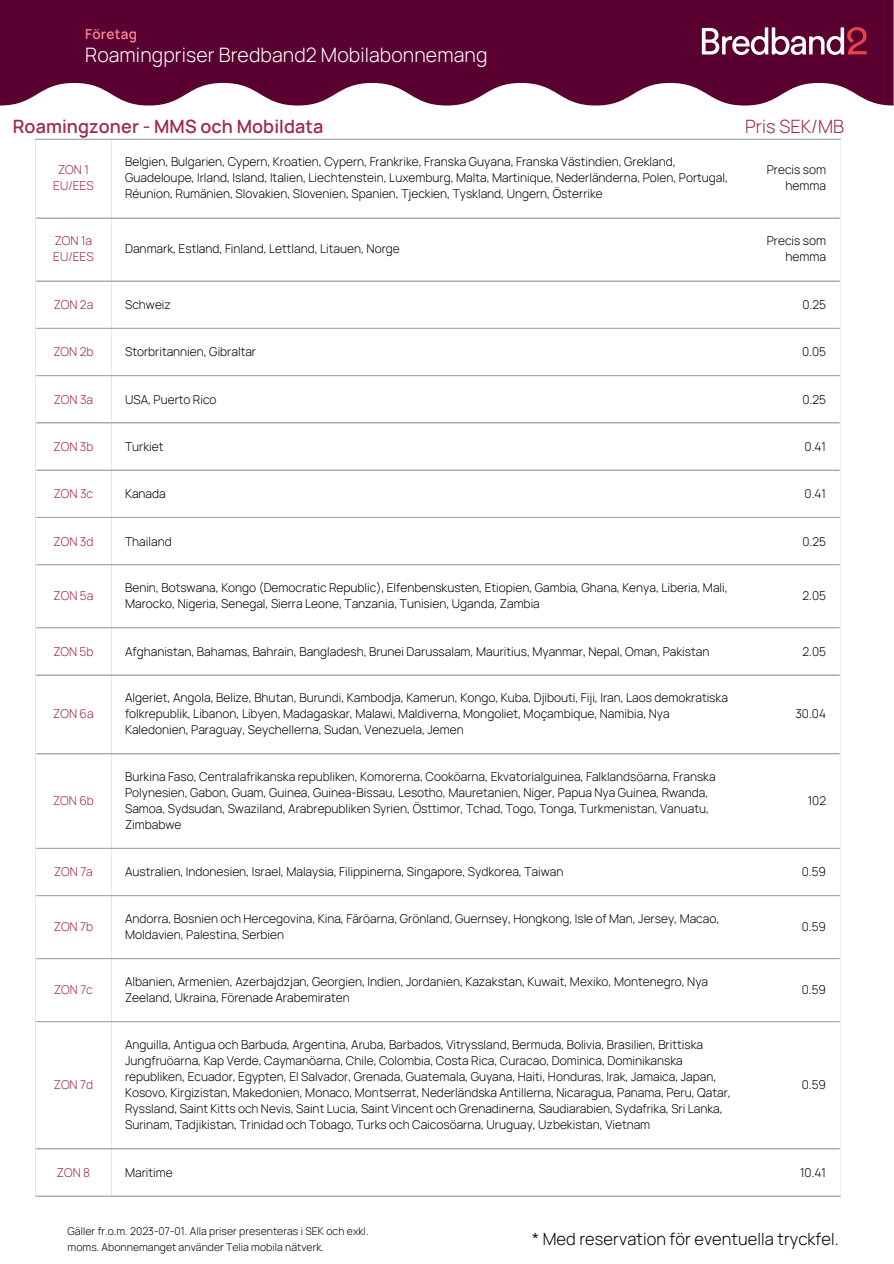
<style>
.page{position:relative;width:894px;height:1264px;background:#fff}
.page>*{position:absolute;margin:0;border:0;box-sizing:border-box;transform-origin:0 0}
.t1{font:300 19.5px "Manrope";letter-spacing:.005em;color:#fff}
.t2{font:600 18px "Manrope";letter-spacing:.005em;color:#9f2943}
.t3{font:300 18px "Manrope";letter-spacing:.005em;color:#9f2943}
.t4{font:300 16.5px "Manrope";letter-spacing:.005em;color:#000}
.t5{font:600 13.5px "Manrope";letter-spacing:.02em;color:#ff8a98}
.t6{font:300 12px/16px "Manrope";color:#000}
.t7{font:300 12px/16px "Manrope";color:#9f2943;text-align:center}
.t8{font:300 10.5px/15.8px "Manrope";letter-spacing:.005em;color:#000}
</style>
<div class="page">
<svg style="left:0;top:0;width:893px;height:105px;background:#6a1b46"></svg>
<svg style="left:701px;top:27px;width:165px;height:28px"></svg>
<hr style="left:35px;top:139px;width:805px;height:1px;background:#a6a6a6">
<hr style="left:36px;top:217px;width:803px;height:2px;background:#a6a6a6">
<hr style="left:36px;top:280px;width:803px;height:2px;background:#a6a6a6">
<hr style="left:36px;top:328px;width:803px;height:1px;background:#a6a6a6">
<hr style="left:36px;top:375px;width:803px;height:1px;background:#a6a6a6">
<hr style="left:36px;top:422px;width:803px;height:1px;background:#a6a6a6">
<hr style="left:36px;top:469px;width:803px;height:2px;background:#a6a6a6">
<hr style="left:36px;top:517px;width:803px;height:1px;background:#a6a6a6">
<hr style="left:36px;top:564px;width:803px;height:1px;background:#a6a6a6">
<hr style="left:36px;top:627px;width:803px;height:1px;background:#a6a6a6">
<hr style="left:36px;top:674px;width:803px;height:1px;background:#a6a6a6">
<hr style="left:36px;top:753px;width:803px;height:1px;background:#a6a6a6">
<hr style="left:36px;top:847px;width:803px;height:2px;background:#a6a6a6">
<hr style="left:36px;top:895px;width:803px;height:1px;background:#a6a6a6">
<hr style="left:36px;top:958px;width:803px;height:1px;background:#a6a6a6">
<hr style="left:36px;top:1021px;width:803px;height:1px;background:#a6a6a6">
<hr style="left:36px;top:1148px;width:803px;height:1px;background:#a6a6a6">
<hr style="left:35px;top:1195px;width:805px;height:1px;background:#a6a6a6">
<p class="t5" style="left:85px;top:24px;width:53px">Företag</p>
<p class="t1" style="left:85px;top:41px;width:403px">Roamingpriser Bredband2 Mobilabonnemang</p>
<p class="t2" style="left:13px;top:113px;width:312px">Roamingzoner - MMS och Mobildata</p>
<p class="t3" style="left:744px;top:113px;width:100px">Pris SEK/MB</p>
<h4 class="t7" style="left:53px;top:162px;width:42px">ZON 1<br>EU/EES</h4>
<h2 class="t6" style="left:125px;top:154px;width:604px">Belgien, Bulgarien, Cypern, Kroatien, Cypern, Frankrike, Franska Guyana, Franska Västindien, Grekland,<br>Guadeloupe, Irland, Island, Italien, Liechtenstein, Luxemburg, Malta, Martinique, Nederländerna, Polen, Portugal,<br>Réunion, Rumänien, Slovakien, Slovenien, Spanien, Tjeckien, Tyskland, Ungern, Österrike</h2>
<h1 class="t6" style="left:766px;top:162px;width:61px;text-align:right">Precis som hemma</h1>
<h2 class="t7" style="left:53px;top:232px;width:42px;text-align:left">ZON 1a<br>EU/EES</h2>
<p class="t6" style="left:125px;top:240px;width:276px">Danmark, Estland, Finland, Lettland, Litauen, Norge</p>
<p class="t6" style="left:766px;top:232px;width:61px;text-align:right">Precis som hemma</p>
<p class="t7" style="left:54px;top:296px;width:41px">ZON 2a</p>
<p class="t6" style="left:125px;top:296px;width:47px">Schweiz</p>
<p class="t6" style="left:802px;top:296px;width:25px">0.25</p>
<p class="t7" style="left:53px;top:344px;width:41px">ZON 2b</p>
<p class="t6" style="left:125px;top:344px;width:132px">Storbritannien, Gibraltar</p>
<p class="t6" style="left:801px;top:344px;width:25px">0.05</p>
<p class="t7" style="left:54px;top:391px;width:41px">ZON 3a</p>
<p class="t6" style="left:125px;top:391px;width:93px">USA, Puerto Rico</p>
<p class="t6" style="left:802px;top:391px;width:25px">0.25</p>
<p class="t7" style="left:54px;top:438px;width:41px">ZON 3b</p>
<p class="t6" style="left:125px;top:438px;width:40px">Turkiet</p>
<p class="t6" style="left:804px;top:438px;width:23px">0.41</p>
<p class="t7" style="left:54px;top:485px;width:41px">ZON 3c</p>
<p class="t6" style="left:125px;top:485px;width:42px">Kanada</p>
<p class="t6" style="left:804px;top:485px;width:23px">0.41</p>
<p class="t7" style="left:54px;top:533px;width:41px">ZON 3d</p>
<p class="t6" style="left:125px;top:533px;width:48px">Thailand</p>
<p class="t6" style="left:802px;top:533px;width:25px">0.25</p>
<p class="t7" style="left:54px;top:587px;width:41px">ZON 5a</p>
<p class="t6" style="left:125px;top:579px;width:604px">Benin, Botswana, Kongo (Democratic Republic), Elfenbenskusten, Etiopien, Gambia, Ghana, Kenya, Liberia, Mali,<br>Marocko, Nigeria, Senegal, Sierra Leone, Tanzania, Tunisien, Uganda, Zambia</p>
<p class="t6" style="left:802px;top:587px;width:25px">2.05</p>
<p class="t7" style="left:53px;top:643px;width:42px">ZON 5b</p>
<p class="t6" style="left:125px;top:643px;width:585px">Afghanistan, Bahamas, Bahrain, Bangladesh, Brunei Darussalam, Mauritius, Myanmar, Nepal, Oman, Pakistan</p>
<p class="t6" style="left:802px;top:643px;width:25px">2.05</p>
<p class="t7" style="left:53px;top:705px;width:42px">ZON 6a</p>
<p class="t7" style="left:53px;top:792px;width:42px">ZON 6b</p>
<p class="t6" style="left:125px;top:689px;width:604px">Algeriet, Angola, Belize, Bhutan, Burundi, Kambodja, Kamerun, Kongo, Kuba, Djibouti, Fiji, Iran, Laos demokratiska folkrepublik, Libanon, Libyen, Madagaskar, Malawi, Maldiverna, Mongoliet, Moçambique, Namibia, Nya<br>Kaledonien, Paraguay, Seychellerna, Sudan, Venezuela, Jemen</p>
<p class="t6" style="left:125px;top:768px;width:592px">Burkina Faso, Centralafrikanska republiken, Komorerna, Cooköarna, Ekvatorialguinea, Falklandsöarna, Franska Polynesien, Gabon, Guam, Guinea, Guinea-Bissau, Lesotho, Mauretanien, Niger, Papua Nya Guinea, Rwanda, Samoa, Sydsudan, Swaziland, Arabrepubliken Syrien, Östtimor, Tchad, Togo, Tonga, Turkmenistan, Vanuatu, Zimbabwe</p>
<p class="t6" style="left:795px;top:705px;width:32px">30.04</p>
<p class="t6" style="left:807px;top:792px;width:20px">102</p>
<p class="t7" style="left:54px;top:863px;width:40px">ZON 7a</p>
<p class="t6" style="left:125px;top:863px;width:439px">Australien, Indonesien, Israel, Malaysia, Filippinerna, Singapore, Sydkorea, Taiwan</p>
<p class="t6" style="left:801px;top:863px;width:26px">0.59</p>
<p class="t7" style="left:54px;top:918px;width:41px">ZON 7b</p>
<p class="t6" style="left:125px;top:910px;width:595px">Andorra, Bosnien och Hercegovina, Kina, Färöarna, Grönland, Guernsey, Hongkong, Isle of Man, Jersey, Macao,<br>Moldavien, Palestina, Serbien</p>
<p class="t6" style="left:801px;top:918px;width:26px">0.59</p>
<p class="t7" style="left:54px;top:981px;width:40px">ZON 7c</p>
<p class="t6" style="left:125px;top:973px;width:584px">Albanien, Armenien, Azerbajdzjan, Georgien, Indien, Jordanien, Kazakstan, Kuwait, Mexiko, Montenegro, Nya<br>Zeeland, Ukraina, Förenade Arabemiraten</p>
<p class="t6" style="left:801px;top:981px;width:26px">0.59</p>
<p class="t7" style="left:54px;top:1076px;width:41px">ZON 7d</p>
<p class="t6" style="left:125px;top:1036px;width:607px">Anguilla, Antigua och Barbuda, Argentina, Aruba, Barbados, Vitryssland, Bermuda, Bolivia, Brasilien, Brittiska Jungfruöarna, Kap Verde, Caymanöarna, Chile, Colombia, Costa Rica, Curacao, Dominica, Dominikanska republiken, Ecuador, Egypten, El Salvador, Grenada, Guatemala, Guyana, Haiti, Honduras, Irak, Jamaica, Japan, Kosovo, Kirgizistan, Makedonien, Monaco, Montserrat, Nederländska Antillerna, Nicaragua, Panama, Peru, Qatar, Ryssland, Saint Kitts och Nevis, Saint Lucia, Saint Vincent och Grenadinerna, Saudiarabien, Sydafrika, Sri Lanka, Surinam, Tadjikistan, Trinidad och Tobago, Turks och Caicosöarna, Uruguay, Uzbekistan, Vietnam</p>
<p class="t6" style="left:801px;top:1076px;width:26px">0.59</p>
<p class="t7" style="left:57px;top:1164px;width:35px">ZON 8</p>
<p class="t6" style="left:125px;top:1164px;width:49px">Maritime</p>
<p class="t6" style="left:799px;top:1164px;width:27px">10.41</p>
<h3 class="t8" style="left:68px;top:1223px;width:302px">Gäller fr.o.m. 2023-07-01. Alla priser presenteras i SEK och exkl. moms. Abonnemanget använder Telia mobila nätverk.</h3>
<p class="t4" style="left:532px;top:1227px;width:308px">* Med reservation för eventuella tryckfel.</p>
</div>
